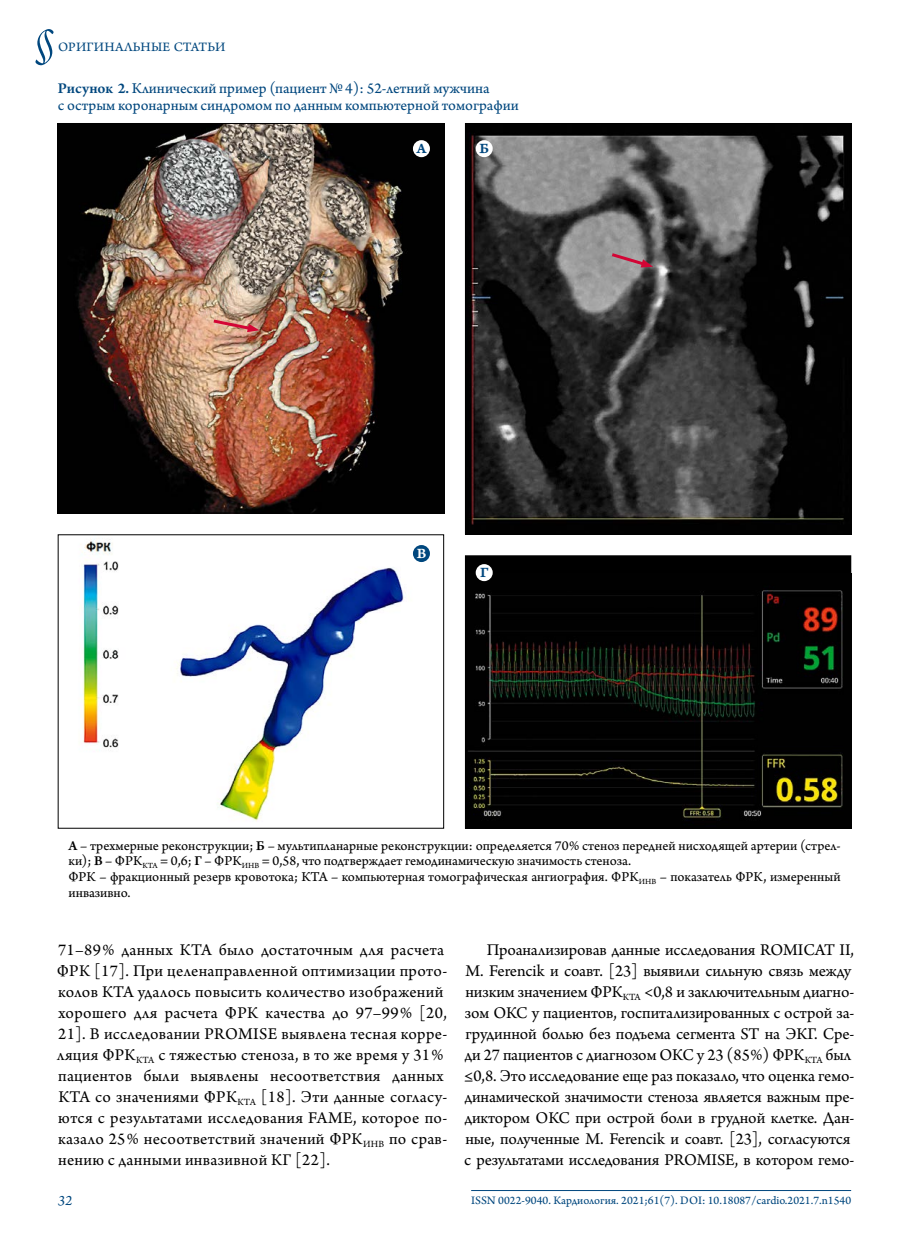
<style>
.page{position:relative;width:915px;height:1234px;background:#fff}
.page>*{position:absolute;margin:0;border:0;box-sizing:border-box;transform-origin:0 0}
.t1{font:54px "Arno Pro Light Italic Display";color:#00477e}
.t2{font:17.25px/21px "Arno Pro";color:#000}
.t3{font:17.25px/21px "Arno Pro";letter-spacing:.02em;color:#000}
.t4{font:15.75px/17.2px "Arno Pro Sm Text";color:#00477e}
.t5{font:15px "Arno Pro Smbd Caption";color:#00477e}
.t6{font:15px "Arno Pro Italic Sm Text";color:#00477e}
.t7{font:15px "Arno Pro Smbd Caption";color:#fff}
.t8{font:14.25px/15.8px "Arno Pro Sm Text";color:#000}
.t9{font:13.5px "Arno Pro Sm Text";letter-spacing:.01em;color:#00477e}
.t10{font:12px "Arno Pro Sm Text";color:#00477e}
.s1{font-family:"Arno Pro";font-weight:600}
</style>
<div class="page">
<hr style="left:471px;top:1189px;width:379px;height:1px;background:#00477e">
<img style="left:80px;top:539px;width:339px;height:283px">
<div style="left:413px;top:545px;width:17px;height:17px;background:#00477e;border-radius:50%"></div>
<div style="left:465px;top:555px;width:385px;height:273px;background:#000"></div>
<img style="left:467px;top:573px;width:376px;height:248px">
<div style="left:465px;top:555px;width:385px;height:273px;border:1px solid #000"></div>
<div style="left:475px;top:564px;width:17px;height:17px;background:#fff;border-radius:50%"></div>
<img style="left:467px;top:125px;width:381px;height:407px">
<div style="left:465px;top:123px;width:385px;height:411px;border:1px solid #000"></div>
<div style="left:475px;top:140px;width:17px;height:17px;background:#fff;border-radius:50%"></div>
<svg style="left:608px;top:251px;width:45px;height:17px"></svg>
<img style="left:60px;top:125px;width:382px;height:386px">
<div style="left:58px;top:123px;width:386px;height:390px;border:1px solid #000"></div>
<svg style="left:210px;top:317px;width:49px;height:15px"></svg>
<div style="left:413px;top:140px;width:17px;height:17px;background:#fff;border-radius:50%"></div>
<h1 class="t1" style="left:35px;top:12px;width:22px">§</h1>
<p class="t9" style="left:58px;top:39px;width:169px">ОРИГИНАЛЬНЫЕ СТАТЬИ</p>
<p class="t4" style="left:58px;top:80px;width:462px"><span class="s1">Рисунок 2.</span> Клинический пример (пациент №4): 52‑летний мужчина<br>с острым коронарным синдромом по данным компьютерной томографии</p>
<p class="t5" style="left:416px;top:139px;width:12px">А</p>
<p class="t5" style="left:479px;top:140px;width:11px">Б</p>
<p class="t7" style="left:416px;top:544px;width:11px">В</p>
<p class="t5" style="left:480px;top:563px;width:10px">Г</p>
<p class="t8" style="left:68px;top:838px;width:773px"><span class="s1">А</span> – трехмерные реконструкции; <span class="s1">Б</span> – мультипланарные реконструкции: определяется 70% стеноз передней нисходящей артерии (стрел&shy;ки); <span class="s1">В</span> – ФРК<sub>КТА</sub> = 0,6; <span class="s1">Г</span> – ФРК<sub>ИНВ</sub> = 0,58, что подтверждает гемодинамическую значимость стеноза.<br>ФРК – фракционный резерв кровотока; КТА – компьютерная томографическая ангиография. ФРК<sub>ИНВ</sub> – показатель ФРК, измеренный инвазивно.</p>
<p class="t3" style="left:57px;top:939px;width:392px">71–89% данных КТА было достаточным для расчета ФРК [17]. При целенаправленной оптимизации прото&shy;колов КТА удалось повысить количество изображений хорошего для расчета ФРК качества до 97–99% [20, 21]. В исследовании PROMISE выявлена тесная корре&shy;ляция ФРК<sub>КТА</sub> с тяжестью стеноза, в то же время у 31% пациентов были выявлены несоответствия данных КТА со значениями ФРК<sub>КТА</sub> [18]. Эти данные согласу&shy;ются с результатами исследования FAME, которое по&shy;казало 25% несоответствий значений ФРК<sub>ИНВ</sub> по срав&shy;нению с данными инвазивной КГ [22].</p>
<p class="t2" style="left:464px;top:939px;width:392px;text-indent:23px">Проанализировав данные исследования ROMICAT II, М. Ferencik и соавт. [23] выявили сильную связь между низким значением ФРК<sub>КТА</sub> &lt;0,8 и заключительным диагно&shy;зом ОКС у пациентов, госпитализированных с острой за&shy;грудинной болью без подъема сегмента ST на ЭКГ. Сре&shy;ди 27 пациентов с диагнозом ОКС у 23 (85%) ФРК<sub>КТА</sub> был ≤0,8. Это исследование еще раз показало, что оценка гемо&shy;динамической значимости стеноза является важным пре&shy;диктором ОКС при острой боли в грудной клетке. Дан&shy;ные, полученные М. Ferencik и соавт. [23], согласуются с результатами исследования PROMISE, в котором гемо-</p>
<p class="t6" style="left:58px;top:1190px;width:16px">32</p>
<p class="t10" style="left:471px;top:1192px;width:381px">ISSN 0022-9040. Кардиология. 2021;61(7). DOI: 10.18087/cardio.2021.7.n1540</p>
</div>
